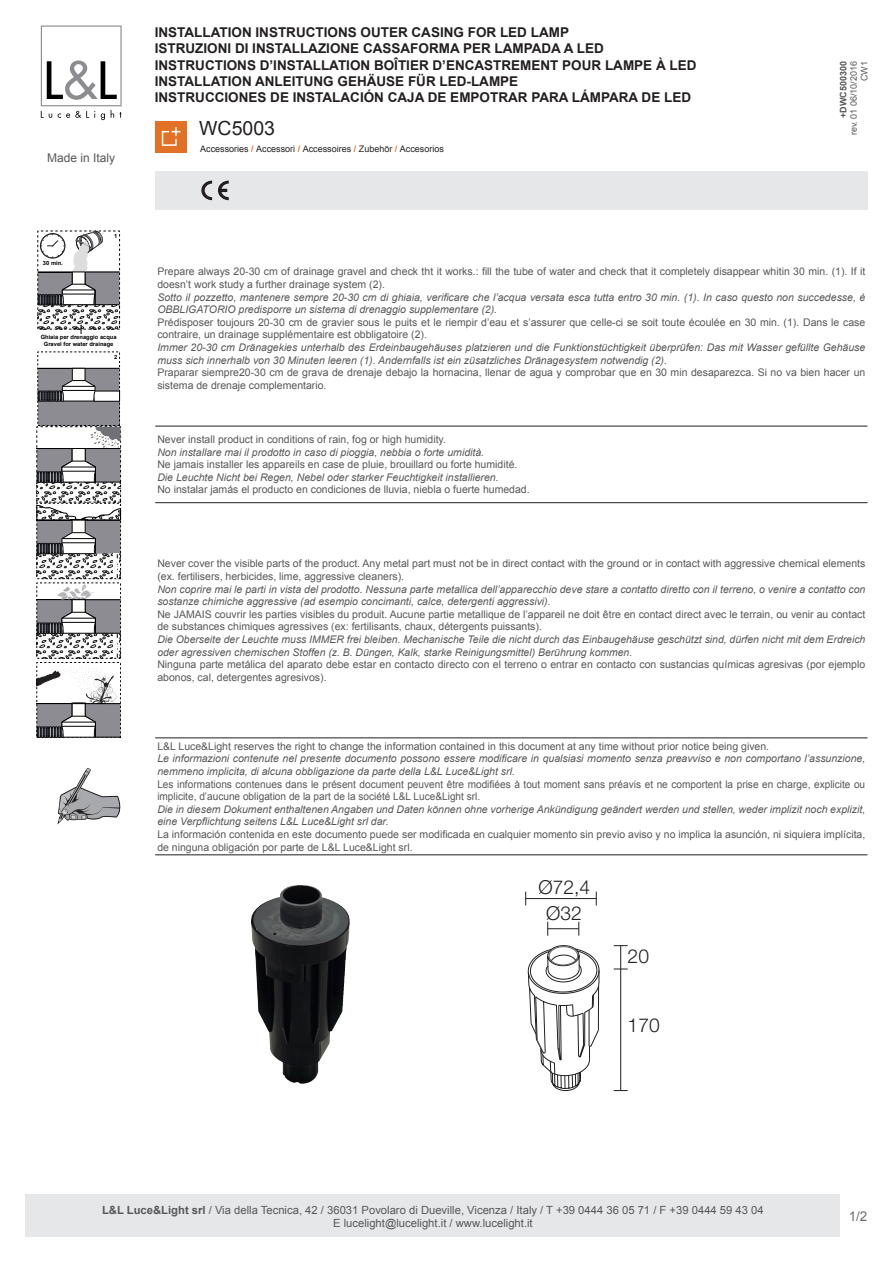
<style>
.page{position:relative;width:893px;height:1263px;background:#fff}
.page>*{position:absolute;margin:0;border:0;box-sizing:border-box;transform-origin:0 0}
.t1{font:19.5px "Arial";color:#231f20}
.t2{font:300 19.2px "Helvetica Neue LT Std";color:#231f20}
.t3{font:700 13.5px "Arial";color:#231f20}
.t4{font:13.5px "Arial";color:#6c6d70}
.t5{font:12px "Arial";color:#57585a}
.t6{font:11.25px "Arial";color:#57585a}
.t7{font:10.5px/12.6px "Arial";color:#57585a}
.t8{font:italic 10.5px/12.6px "Arial";color:#57585a}
.t9{font:10.5px/12.6px "Arial";color:#57585a;scale:.96 1}
.t10{font:9px "Arial";color:#231f20}
.t11{font:9px "Arial";color:#57585a}
.t12{font:700 9px "Arial";color:#57585a}
.t13{font:700 5.7px/6.9px "Arial";color:#000001;text-align:center}
.s1{font-weight:700;color:#e27025}
.s2{font-weight:700}
</style>
<div class="page">
<img style="left:251px;top:885px;width:54px;height:198px">
<hr style="left:620px;top:969px;width:1px;height:121px;background:#231f20">
<svg style="left:614px;top:1090px;width:14px;height:1px"></svg>
<svg style="left:614px;top:945px;width:14px;height:25px"></svg>
<hr style="left:548px;top:928px;width:31px;height:1px;background:#231f20">
<svg style="left:579px;top:922px;width:1px;height:14px"></svg>
<svg style="left:547px;top:922px;width:1px;height:14px"></svg>
<hr style="left:526px;top:898px;width:70px;height:1px;background:#231f20">
<svg style="left:596px;top:891px;width:1px;height:14px"></svg>
<svg style="left:525px;top:891px;width:1px;height:14px"></svg>
<svg style="left:528px;top:945px;width:72px;height:146px"></svg>
<div style="left:155px;top:121px;width:32px;height:32px;background:#e27025"></div>
<svg style="left:162px;top:127px;width:18px;height:19px"></svg>
<svg style="left:41px;top:26px;width:81px;height:94px"></svg>
<div style="left:155px;top:171px;width:712px;height:38px;background:#e6e7e9"></div>
<svg style="left:218px;top:181px;width:11px;height:19px"></svg>
<svg style="left:201px;top:181px;width:11px;height:19px"></svg>
<div style="left:26px;top:1194px;width:814px;height:43px;background:#e6e7e9"></div>
<hr style="left:155px;top:426px;width:712px;height:1px;background:#231f20">
<hr style="left:155px;top:502px;width:712px;height:1px;background:#231f20">
<hr style="left:155px;top:738px;width:712px;height:1px;background:#231f20">
<hr style="left:155px;top:854px;width:712px;height:1px;background:#231f20">
<svg style="left:40px;top:306px;width:78px;height:21px"></svg>
<div style="left:38px;top:231px;width:82px;height:98px;border:1px dashed #000001"></div>
<svg style="left:80px;top:325px;width:2px;height:9px"></svg>
<svg style="left:38px;top:231px;width:82px;height:75px"></svg>
<div style="left:38px;top:401px;width:82px;height:24px;background:#8c8c92"></div>
<svg style="left:38px;top:368px;width:82px;height:34px"></svg>
<svg style="left:39px;top:483px;width:80px;height:17px"></svg>
<div style="left:37px;top:427px;width:84px;height:75px;border:1px dashed #000001"></div>
<svg style="left:37px;top:427px;width:84px;height:56px"></svg>
<svg style="left:37px;top:505px;width:84px;height:153px"></svg>
<div style="left:37px;top:662px;width:84px;height:76px;border:1px dashed #000001"></div>
<svg style="left:37px;top:664px;width:84px;height:74px"></svg>
<svg style="left:57px;top:768px;width:64px;height:56px"></svg>
<p class="t5" style="left:47px;top:150px;width:70px">Made in Italy</p>
<p class="t13" style="left:43px;top:260px;width:21px">30 min.</p>
<p class="t13" style="left:114px;top:233px;width:5px">1</p>
<p class="t13" style="left:41px;top:334px;width:77px">Ghiaia per drenaggio acqua<br>Gravel for water drainage</p>
<p class="t13" style="left:114px;top:354px;width:5px">2</p>
<p class="t3" style="left:155px;top:24px;width:416px">INSTALLATION INSTRUCTIONS OUTER CASING FOR LED LAMP</p>
<p class="t3" style="left:155px;top:40px;width:450px">ISTRUZIONI DI INSTALLAZIONE CASSAFORMA PER LAMPADA A LED</p>
<p class="t3" style="left:155px;top:56px;width:543px">INSTRUCTIONS D’INSTALLATION BOÎTIER D’ENCASTREMENT POUR LAMPE À LED</p>
<p class="t3" style="left:155px;top:72px;width:365px">INSTALLATION ANLEITUNG GEHÄUSE FÜR LED-LAMPE</p>
<p class="t3" style="left:155px;top:88px;width:538px">INSTRUCCIONES DE INSTALACIÓN CAJA DE EMPOTRAR PARA LÁMPARA DE LED</p>
<p class="t1" style="left:199px;top:115px;width:77px">WC5003</p>
<p class="t10" style="left:200px;top:143px;width:245px">Accessories <span class="s1">/</span> Accessori <span class="s1">/</span> Accessoires <span class="s1">/</span> Zubehör <span class="s1">/</span> Accesorios</p>
<p class="t12" style="left:837px;top:118px;width:58px;rotate:-90deg">+DWC500300</p>
<p class="t11" style="left:848px;top:135px;width:76px;rotate:-90deg">rev. 01 06/10/2016</p>
<p class="t11" style="left:858px;top:81px;width:21px;rotate:-90deg">CW1</p>
<p class="t7" style="left:157px;top:265px;width:709px">Prepare always 20-30 cm of drainage gravel and check tht it works.: fill the tube of water and check that it completely disappear whitin 30 min. (1). If it doesn’t work study a further drainage system (2).</p>
<p class="t8" style="left:157px;top:291px;width:709px">Sotto il pozzetto, mantenere sempre 20-30 cm di ghiaia, verificare che l’acqua versata esca tutta entro 30 min. (1). In caso questo non succedesse, è<br>OBBLIGATORIO predisporre un sistema di drenaggio supplementare (2).</p>
<p class="t7" style="left:157px;top:316px;width:709px">Prédisposer toujours 20-30 cm de gravier sous le puits et le riempir d’eau et s’assurer que celle-ci se soit toute écoulée en 30 min. (1). Dans le case contraire, un drainage supplémentaire est obbligatoire (2).</p>
<p class="t8" style="left:157px;top:341px;width:709px">Immer 20-30 cm Dränagekies unterhalb des Erdeinbaugehäuses platzieren und die Funktionstüchtigkeit überprüfen: Das mit Wasser gefüllte Gehäuse muss sich innerhalb von 30 Minuten leeren (1). Andernfalls ist ein züsatzliches Dränagesystem notwendig (2).</p>
<p class="t7" style="left:157px;top:366px;width:709px">Praparar siempre20-30 cm de grava de drenaje debajo la hornacina, llenar de agua y comprobar que en 30 min desaparezca. Si no va bien hacer un sistema de drenaje complementario.</p>
<p class="t7" style="left:157px;top:433px;width:290px">Never install product in conditions of rain, fog or high humidity.</p>
<p class="t8" style="left:157px;top:446px;width:328px">Non installare mai il prodotto in caso di pioggia, nebbia o forte umidità.</p>
<p class="t7" style="left:157px;top:458px;width:362px">Ne jamais installer les appareils en case de pluie, brouillard ou forte humidité.</p>
<p class="t8" style="left:157px;top:471px;width:343px">Die Leuchte Nicht bei Regen, Nebel oder starker Feuchtigkeit installieren.</p>
<p class="t7" style="left:157px;top:483px;width:374px">No instalar jamás el producto en condiciones de lluvia, niebla o fuerte humedad.</p>
<p class="t7" style="left:157px;top:557px;width:709px">Never cover the visible parts of the product. Any metal part must not be in direct contact with the ground or in contact with aggressive chemical elements (ex. fertilisers, herbicides, lime, aggressive cleaners).</p>
<p class="t8" style="left:157px;top:583px;width:709px">Non coprire mai le parti in vista del prodotto. Nessuna parte metallica dell’apparecchio deve stare a contatto diretto con il terreno, o venire a contatto con sostanze chimiche aggressive (ad esempio concimanti, calce, detergenti aggressivi).</p>
<p class="t7" style="left:157px;top:608px;width:709px">Ne JAMAIS couvrir les parties visibles du produit. Aucune partie metallique de l’appareil ne doit être en contact direct avec le terrain, ou venir au contact de substances chimiques agressives (ex: fertilisants, chaux, détergents puissants).</p>
<p class="t8" style="left:157px;top:633px;width:709px">Die Oberseite der Leuchte muss IMMER frei bleiben. Mechanische Teile die nicht durch das Einbaugehäuse geschützt sind, dürfen nicht mit dem Erdreich oder agressiven chemischen Stoffen (z. B. Düngen, Kalk, starke Reinigungsmittel) Berührung kommen.</p>
<p class="t7" style="left:157px;top:658px;width:709px">Ninguna parte metálica del aparato debe estar en contacto directo con el terreno o entrar en contacto con sustancias químicas agresivas (por ejemplo abonos, cal, detergentes agresivos).</p>
<p class="t7" style="left:157px;top:740px;width:613px">L&amp;L Luce&amp;Light reserves the right to change the information contained in this document at any time without prior notice being given.</p>
<p class="t8" style="left:157px;top:752px;width:709px">Le informazioni contenute nel presente documento possono essere modificare in qualsiasi momento senza preavviso e non comportano l’assunzione, nemmeno implicita, di alcuna obbligazione da parte della L&amp;L Luce&amp;Light srl.</p>
<p class="t9" style="left:157px;top:778px;width:739px">Les informations contenues dans le présent document peuvent être modifiées à tout moment sans préavis et ne comportent la prise en charge, explicite ou implicite, d’aucune obligation de la part de la société L&amp;L Luce&amp;Light srl.</p>
<p class="t8" style="left:157px;top:803px;width:709px">Die in diesem Dokument enthaltenen Angaben und Daten können ohne vorherige Ankündigung geändert werden und stellen, weder implizit noch explizit, eine Verpflichtung seitens L&amp;L Luce&amp;Light srl dar.</p>
<p class="t7" style="left:157px;top:828px;width:709px">La información contenida en este documento puede ser modificada en cualquier momento sin previo aviso y no implica la asunción, ni siquiera implícita, de ninguna obligación por parte de L&amp;L Luce&amp;Light srl.</p>
<p class="t2" style="left:538px;top:875px;width:53px">Ø72,4</p>
<p class="t2" style="left:546px;top:901px;width:37px">Ø32</p>
<p class="t2" style="left:628px;top:944px;width:23px">20</p>
<p class="t2" style="left:628px;top:1013px;width:34px">170</p>
<p class="t6" style="left:102px;top:1203px;width:663px"><span class="s2">L&amp;L Luce&amp;Light srl</span> / Via della Tecnica, 42 / 36031 Povolaro di Dueville, Vicenza / Italy / T +39 0444 36 05 71 / F +39 0444 59 43 04</p>
<p class="t6" style="left:333px;top:1216px;width:201px">E lucelight@lucelight.it / www.lucelight.it</p>
<p class="t4" style="left:849px;top:1207px;width:20px">1/2</p>
</div>
